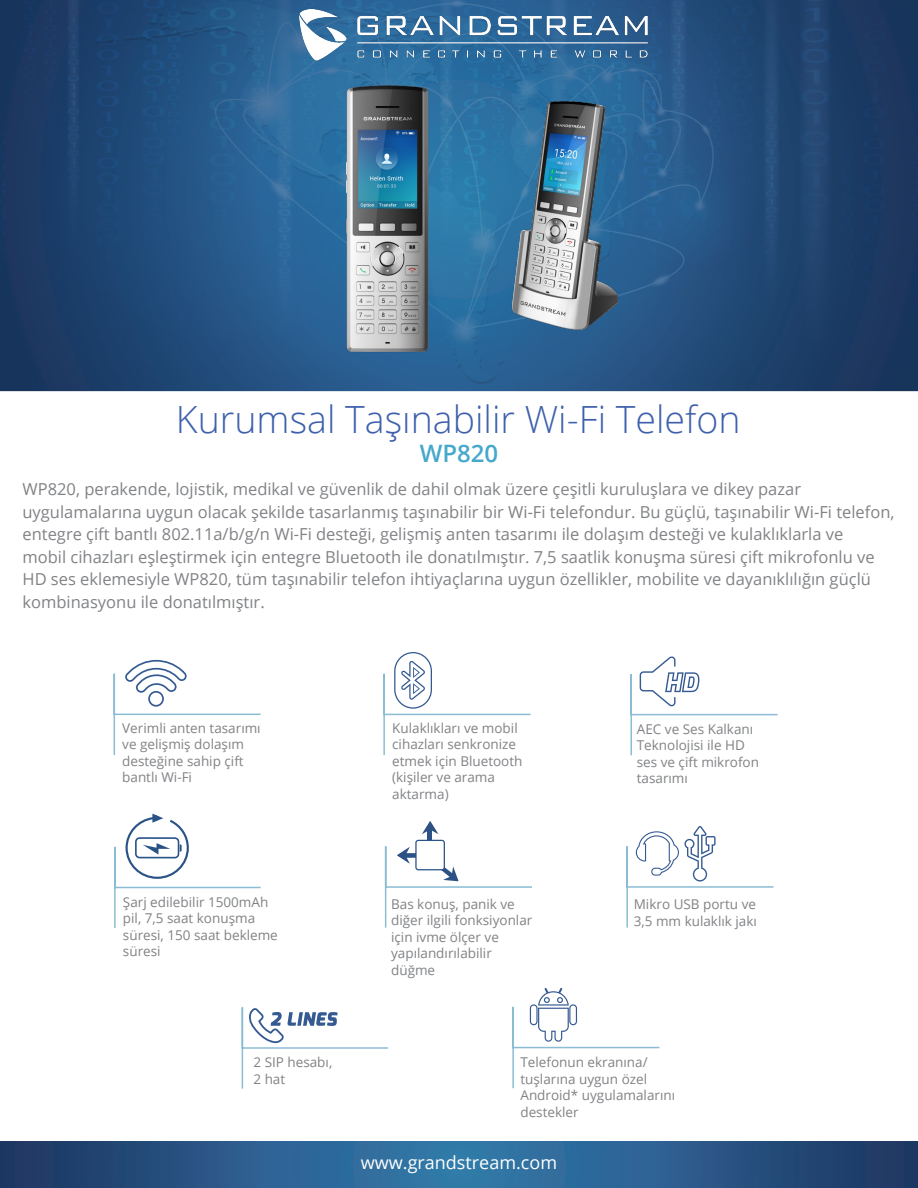
<style>
.page{position:relative;width:918px;height:1188px;background:#fff}
.page>*{position:absolute;margin:0;border:0;box-sizing:border-box;transform-origin:0 0}
.t1{font:300 37.5px "Open Sans";color:#3e60ac}
.t2{font:600 24px "Open Sans";color:#46a8ca}
.t3{font:18px "Open Sans";color:#fff}
.t4{font:16.5px/22.5px "Open Sans";color:#808285}
.t5{font:13.5px/16.5px "Open Sans";color:#808285}
</style>
<div class="page">
<svg style="left:0;top:1142px;width:918px;height:46px;background:#295988"></svg>
<svg style="left:113px;top:660px;width:148px;height:95px"></svg>
<svg style="left:383px;top:652px;width:148px;height:103px"></svg>
<svg style="left:630px;top:656px;width:148px;height:100px"></svg>
<svg style="left:626px;top:826px;width:148px;height:102px"></svg>
<svg style="left:241px;top:1007px;width:148px;height:82px"></svg>
<hr style="left:428px;top:827px;width:4px;height:14px;background:#2b5185">
<svg style="left:422px;top:821px;width:16px;height:13px"></svg>
<svg style="left:384px;top:846px;width:148px;height:82px"></svg>
<div style="left:416px;top:840px;width:28px;height:30px;background:#fff;border-radius:2px"></div>
<div style="left:415px;top:840px;width:30px;height:30px;border:1px solid #295287;border-radius:2px"></div>
<svg style="left:114px;top:814px;width:147px;height:115px"></svg>
<svg style="left:512px;top:988px;width:148px;height:101px"></svg>
<img style="left:0;top:0;width:917px;height:391px">
<img style="left:337px;top:77px;width:105px;height:282px">
<img style="left:504px;top:95px;width:122px;height:238px">
<img style="left:291px;top:10px;width:362px;height:53px">
<p class="t1" style="left:176px;top:394px;width:566px">Kurumsal Taşınabilir Wi-Fi Telefon</p>
<p class="t2" style="left:420px;top:437px;width:80px">WP820</p>
<p class="t4" style="left:23px;top:477px;width:874px">WP820, perakende, lojistik, medikal ve güvenlik de dahil olmak üzere çeşitli kuruluşlara ve dikey pazar uygulamalarına uygun olacak şekilde tasarlanmış taşınabilir bir Wi-Fi telefondur. Bu güçlü, taşınabilir Wi-Fi telefon, entegre çift bantlı 802.11a/b/g/n Wi-Fi desteği, gelişmiş anten tasarımı ile dolaşım desteği ve kulaklıklarla ve<br>mobil cihazları eşleştirmek için entegre Bluetooth ile donatılmıştır. 7,5 saatlik konuşma süresi çift mikrofonlu ve HD ses eklemesiyle WP820, tüm taşınabilir telefon ihtiyaçlarına uygun özellikler, mobilite ve dayanıklılığın güçlü kombinasyonu ile donatılmıştır.</p>
<p class="t5" style="left:122px;top:719px;width:140px">Verimli anten tasarımı ve gelişmiş dolaşım desteğine sahip çift bantlı Wi-Fi</p>
<p class="t5" style="left:392px;top:719px;width:132px">Kulaklıkları ve mobil cihazları senkronize etmek için Bluetooth (kişiler ve arama aktarma)</p>
<p class="t5" style="left:637px;top:720px;width:124px">AEC ve Ses Kalkanı<br>Teknolojisi ile HD ses ve çift mikrofon tasarımı</p>
<p class="t5" style="left:123px;top:893px;width:156px">Şarj edilebilir 1500mAh pil, 7,5 saat konuşma süresi, 150 saat bekleme süresi</p>
<p class="t5" style="left:634px;top:896px;width:125px">Mikro USB portu ve<br>3,5 mm kulaklık jakı</p>
<p class="t5" style="left:391px;top:895px;width:143px">Bas konuş, panik ve diğer ilgili fonksiyonlar için ivme ölçer ve yapılandırılabilir düğme</p>
<p class="t5" style="left:253px;top:1054px;width:80px">2 SIP hesabı,<br>2 hat</p>
<p class="t5" style="left:520px;top:1054px;width:156px">Telefonun ekranına/ tuşlarına uygun özel<br>Android* uygulamalarını destekler</p>
<p class="t3" style="left:361px;top:1151px;width:198px">www.grandstream.com</p>
</div>
